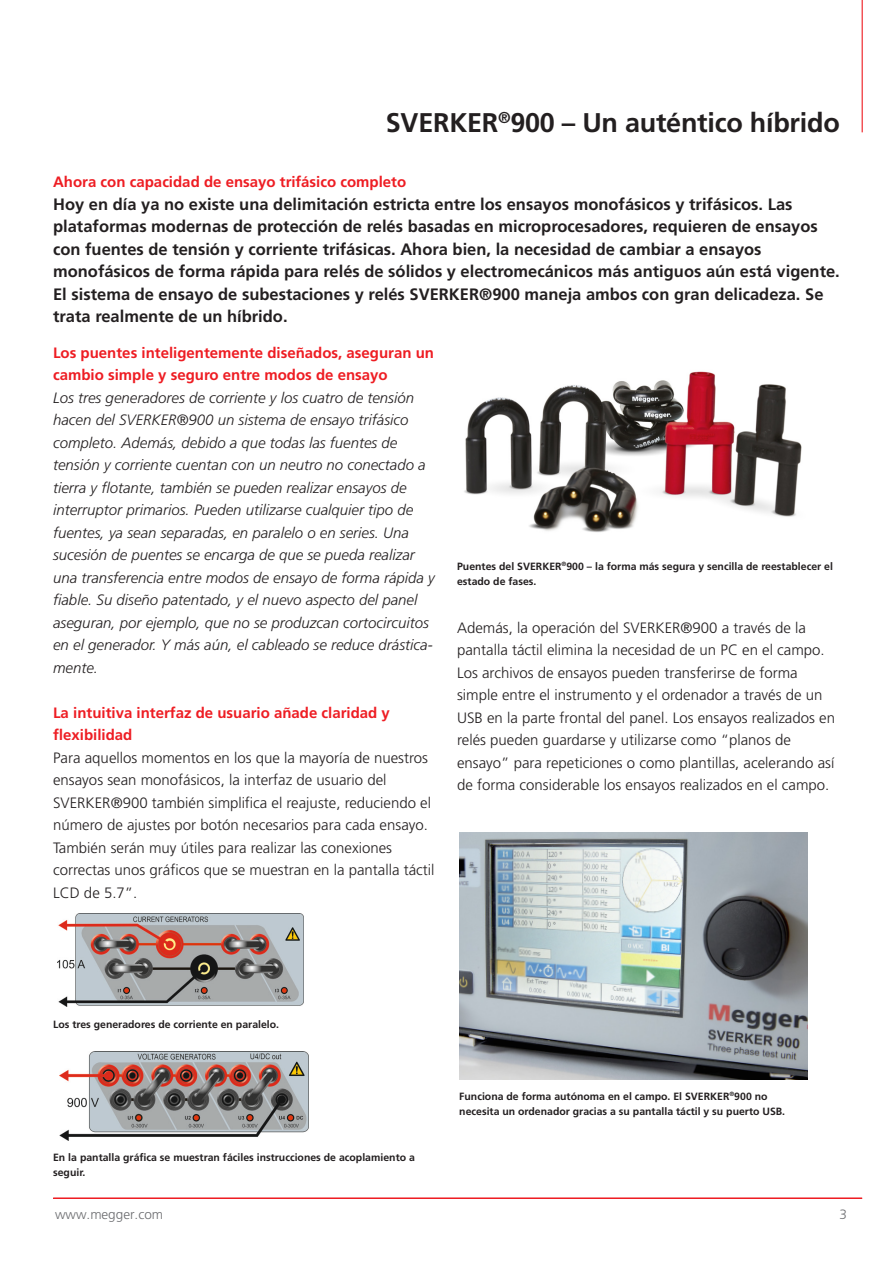
<style>
.page{position:relative;width:893px;height:1263px;background:#fff}
.page>*{position:absolute;margin:0;border:0;box-sizing:border-box;transform-origin:0 0}
.Page_Header_Bold{font:700 27px "Frutiger LT Pro";letter-spacing:-.01em;color:#231f20}
.Ingress{font:700 16.5px/22.5px "Frutiger LT Pro";color:#231f20}
.Brödtext{font:300 15px/22.5px "Frutiger LT Pro";color:#231f20}
.Brödtext-2{font:italic 300 15px/22.5px "Frutiger LT Pro";color:#231f20}
.Brödrubbe_RÖD{font:700 15px/22.5px "Frutiger LT Pro";color:#ee1d23}
.Body{font:300 13.5px "Frutiger LT Pro";color:#6c6d70}
.Bildtext{font:700 10.5px/15px "Frutiger LT Pro";color:#231f20}
</style>
<div class="page">
<hr style="left:53px;top:1198px;width:809px;height:1px;background:#ee1d23">
<hr style="left:862px;top:0;width:1px;height:132px;background:#ee1d23">
<img style="left:459px;top:832px;width:349px;height:247px">
<img style="left:464px;top:371px;width:338px;height:161px">
<img style="left:58px;top:914px;width:246px;height:92px">
<img style="left:59px;top:1052px;width:249px;height:89px">
<p class="Page_Header_Bold" style="left:386px;top:107px;width:455px">SVERKER<sup>®</sup>900 – Un auténtico híbrido</p>
<p class="Brödrubbe_RÖD" style="left:53px;top:171px;width:355px">Ahora con capacidad de ensayo trifásico completo</p>
<p class="Ingress" style="left:53px;top:193px;width:788px">Hoy en día ya no existe una delimitación estricta entre los ensayos monofásicos y trifásicos. Las plataformas modernas de protección de relés basadas en microprocesadores, requieren de ensayos con fuentes de tensión y corriente trifásicas. Ahora bien, la necesidad de cambiar a ensayos monofásicos de forma rápida para relés de sólidos y electromecánicos más antiguos aún está vigente.<br>El sistema de ensayo de subestaciones y relés SVERKER®900 maneja ambos con gran delicadeza. Se trata realmente de un híbrido.</p>
<p class="Brödrubbe_RÖD" style="left:53px;top:341px;width:382px">Los puentes inteligentemente diseñados, aseguran un cambio simple y seguro entre modos de ensayo</p>
<p class="Brödtext-2" style="left:53px;top:386px;width:383px">Los tres generadores de corriente y los cuatro de tensión hacen del SVERKER®900 un sistema de ensayo trifásico completo. Además, debido a que todas las fuentes de tensión y corriente cuentan con un neutro no conectado a tierra y flotante, también se pueden realizar ensayos de interruptor primarios. Pueden utilizarse cualquier tipo de fuentes, ya sean separadas, en paralelo o en series. Una sucesión de puentes se encarga de que se pueda realizar una transferencia entre modos de ensayo de forma rápida y fiable. Su diseño patentado, y el nuevo aspecto del panel aseguran, por ejemplo, que no se produzcan cortocircuitos en el generador. Y más aún, el cableado se reduce drástica&shy;mente.</p>
<p class="Brödrubbe_RÖD" style="left:53px;top:701px;width:338px">La intuitiva interfaz de usuario añade claridad y flexibilidad</p>
<p class="Brödtext" style="left:53px;top:746px;width:383px">Para aquellos momentos en los que la mayoría de nuestros ensayos sean monofásicos, la interfaz de usuario del SVERKER®900 también simplifica el reajuste, reduciendo el número de ajustes por botón necesarios para cada ensayo.<br>También serán muy útiles para realizar las conexiones correctas unos gráficos que se muestran en la pantalla táctil LCD de 5.7”.</p>
<p class="Bildtext" style="left:457px;top:559px;width:377px">Puentes del SVERKER<sup>®</sup>900 – la forma más segura y sencilla de reestablecer el estado de fases.</p>
<p class="Brödtext" style="left:457px;top:616px;width:379px">Además, la operación del SVERKER®900 a través de la pantalla táctil elimina la necesidad de un PC en el campo.<br>Los archivos de ensayos pueden transferirse de forma simple entre el instrumento y el ordenador a través de un USB en la parte frontal del panel. Los ensayos realizados en relés pueden guardarse y utilizarse como “planos de ensayo” para repeticiones o como plantillas, acelerando así de forma considerable los ensayos realizados en el campo.</p>
<p class="Bildtext" style="left:53px;top:1017px;width:228px">Los tres generadores de corriente en paralelo.</p>
<p class="Bildtext" style="left:53px;top:1150px;width:363px">En la pantalla gráfica se muestran fáciles instrucciones de acoplamiento a seguir.</p>
<p class="Bildtext" style="left:459px;top:1088px;width:327px">Funciona de forma autónoma en el campo. El SVERKER<sup>®</sup>900 no necesita un ordenador gracias a su pantalla táctil y su puerto USB.</p>
<p class="Body" style="left:55px;top:1206px;width:110px">www.megger.com</p>
<p class="Body" style="left:840px;top:1206px;width:9px">3</p>
</div>
